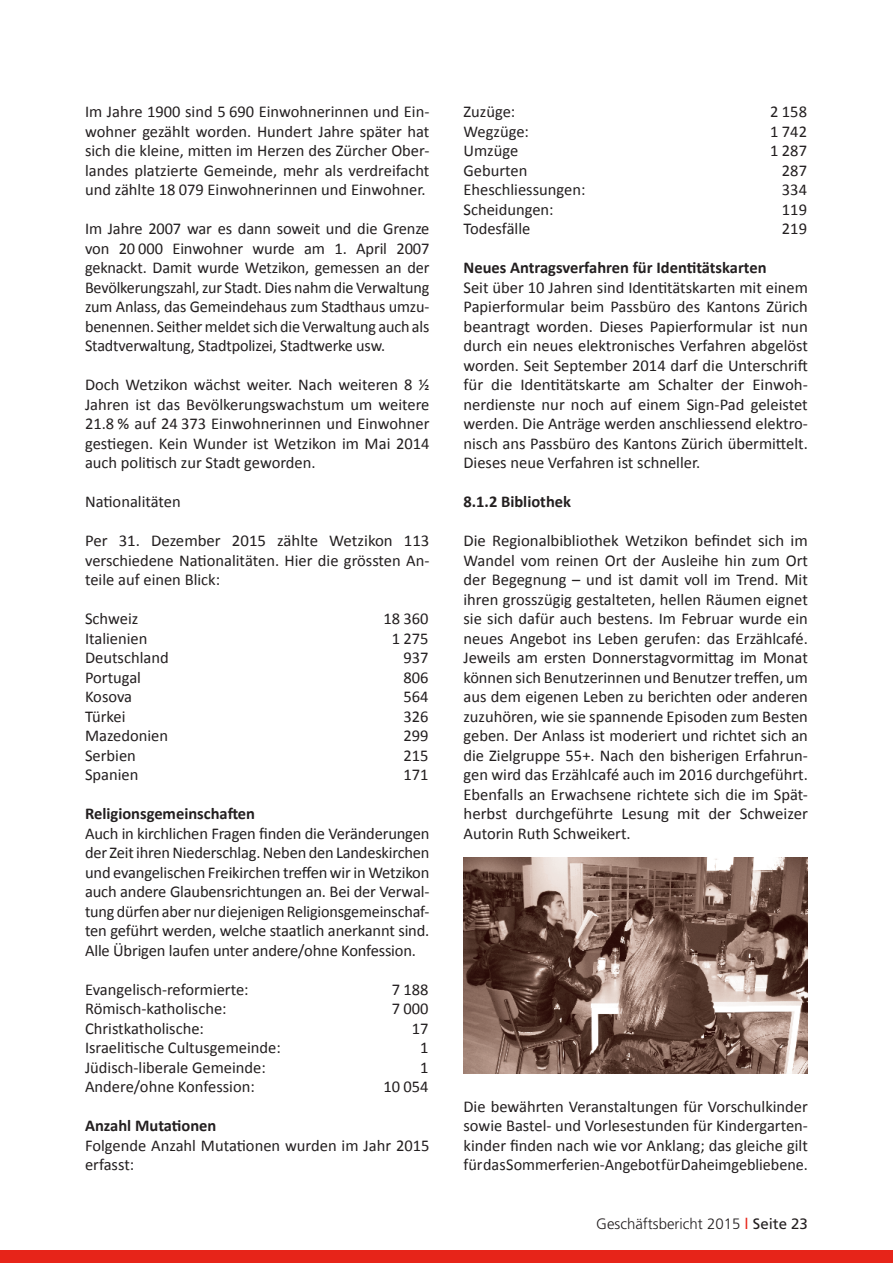
<style>
.page{position:relative;width:893px;height:1263px;background:#fff}
.page>*{position:absolute;margin:0;border:0;box-sizing:border-box;transform-origin:0 0}
.t1{font:16.5px/19.5px "Calibri";color:#231f20;text-align:justify}
.t2{font:700 16.5px "Calibri";color:#231f20}
.t3{font:300 15px "Frutiger LT Std";color:#231f20}
.s1{font-weight:400;color:#e72419}
.s2{font-weight:400}
</style>
<div class="page">
<div style="left:0;top:1250px;width:893px;height:13px;background:#e72419"></div>
<img style="left:463px;top:857px;width:345px;height:216px">
<p class="t1" style="left:85px;top:102px;width:346px">Im Jahre 1900 sind 5 690 Einwohnerinnen und Ein&shy;wohner gezählt worden. Hundert Jahre später hat sich die kleine, mitten im Herzen des Zürcher Ober&shy;landes platzierte Gemeinde, mehr als verdreifacht und zählte 18 079 Einwohnerinnen und Einwohner.</p>
<p class="t1" style="left:85px;top:219px;width:346px">Im Jahre 2007 war es dann soweit und die Grenze von 20 000 Einwohner wurde am 1. April 2007 geknackt. Damit wurde Wetzikon, gemessen an der Bevölkerungszahl, zur Stadt. Dies nahm die Verwaltung zum Anlass, das Gemeindehaus zum Stadthaus umzu&shy;benennen. Seither meldet sich die Verwaltung auch als Stadtverwaltung, Stadtpolizei, Stadtwerke usw.</p>
<p class="t1" style="left:85px;top:375px;width:346px">Doch Wetzikon wächst weiter. Nach weiteren 8 ½ Jahren ist das Bevölkerungswachstum um weitere 21.8 % auf 24 373 Einwohnerinnen und Einwohner gestiegen. Kein Wunder ist Wetzikon im Mai 2014 auch politisch zur Stadt geworden.</p>
<p class="t1" style="left:85px;top:492px;width:97px">Nationalitäten</p>
<p class="t1" style="left:85px;top:531px;width:346px">Per 31. Dezember 2015 zählte Wetzikon 113 verschiedene Nationalitäten. Hier die grössten An&shy;teile auf einen Blick:</p>
<p class="t1" style="left:85px;top:609px;width:55px">Schweiz</p>
<p class="t1" style="left:383px;top:609px;width:47px">18 360</p>
<p class="t1" style="left:85px;top:629px;width:64px">Italienien</p>
<p class="t1" style="left:392px;top:629px;width:38px">1 275</p>
<p class="t1" style="left:85px;top:648px;width:85px">Deutschland</p>
<p class="t1" style="left:403px;top:648px;width:27px">937</p>
<p class="t1" style="left:85px;top:668px;width:57px">Portugal</p>
<p class="t1" style="left:403px;top:668px;width:27px">806</p>
<p class="t1" style="left:85px;top:687px;width:49px">Kosova</p>
<p class="t1" style="left:403px;top:687px;width:27px">564</p>
<p class="t1" style="left:85px;top:707px;width:42px">Türkei</p>
<p class="t1" style="left:403px;top:707px;width:27px">326</p>
<p class="t1" style="left:85px;top:726px;width:85px">Mazedonien</p>
<p class="t1" style="left:403px;top:726px;width:27px">299</p>
<p class="t1" style="left:85px;top:746px;width:52px">Serbien</p>
<p class="t1" style="left:403px;top:746px;width:27px">215</p>
<p class="t1" style="left:85px;top:765px;width:55px">Spanien</p>
<p class="t1" style="left:403px;top:765px;width:27px">171</p>
<p class="t2" style="left:85px;top:803px;width:172px">Religionsgemeinschaften</p>
<p class="t1" style="left:85px;top:824px;width:346px">Auch in kirchlichen Fragen finden die Veränderungen der Zeit ihren Niederschlag. Neben den Landeskirchen und evangelischen Freikirchen treffen wir in Wetzikon auch andere Glaubensrichtungen an. Bei der Verwal&shy;tung dürfen aber nur diejenigen Religionsgemeinschaf&shy;ten geführt werden, welche staatlich anerkannt sind.<br>Alle Übrigen laufen unter andere/ohne Konfession.</p>
<p class="t1" style="left:85px;top:980px;width:165px">Evangelisch-reformierte:</p>
<p class="t1" style="left:392px;top:980px;width:38px">7 188</p>
<p class="t1" style="left:85px;top:999px;width:143px">Römisch-katholische:</p>
<p class="t1" style="left:392px;top:999px;width:38px">7 000</p>
<p class="t1" style="left:85px;top:1019px;width:120px">Christkatholische:</p>
<p class="t1" style="left:412px;top:1019px;width:18px">17</p>
<p class="t1" style="left:85px;top:1038px;width:197px">Israelitische Cultusgemeinde:</p>
<p class="t1" style="left:420px;top:1038px;width:10px">1</p>
<p class="t1" style="left:85px;top:1058px;width:182px">Jüdisch-liberale Gemeinde:</p>
<p class="t1" style="left:420px;top:1058px;width:10px">1</p>
<p class="t1" style="left:85px;top:1077px;width:171px">Andere/ohne Konfession:</p>
<p class="t1" style="left:383px;top:1077px;width:47px">10 054</p>
<p class="t2" style="left:85px;top:1115px;width:133px">Anzahl Mutationen</p>
<p class="t1" style="left:85px;top:1136px;width:346px">Folgende Anzahl Mutationen wurden im Jahr 2015 erfasst:</p>
<p class="t1" style="left:463px;top:102px;width:53px">Zuzüge:</p>
<p class="t1" style="left:770px;top:102px;width:38px">2 158</p>
<p class="t1" style="left:463px;top:122px;width:67px">Wegzüge:</p>
<p class="t1" style="left:770px;top:122px;width:38px">1 742</p>
<p class="t1" style="left:463px;top:141px;width:56px">Umzüge</p>
<p class="t1" style="left:770px;top:141px;width:38px">1 287</p>
<p class="t1" style="left:463px;top:161px;width:65px">Geburten</p>
<p class="t1" style="left:782px;top:161px;width:27px">287</p>
<p class="t1" style="left:463px;top:180px;width:123px">Eheschliessungen:</p>
<p class="t1" style="left:782px;top:180px;width:27px">334</p>
<p class="t1" style="left:463px;top:200px;width:92px">Scheidungen:</p>
<p class="t1" style="left:782px;top:200px;width:27px">119</p>
<p class="t1" style="left:463px;top:219px;width:68px">Todesfälle</p>
<p class="t1" style="left:782px;top:219px;width:27px">219</p>
<p class="t2" style="left:463px;top:257px;width:305px">Neues Antragsverfahren für Identitätskarten</p>
<p class="t1" style="left:463px;top:278px;width:346px">Seit über 10 Jahren sind Identitätskarten mit einem Papierformular beim Passbüro des Kantons Zürich beantragt worden. Dieses Papierformular ist nun durch ein neues elektronisches Verfahren abgelöst worden. Seit September 2014 darf die Unterschrift für die Identitätskarte am Schalter der Einwoh&shy;nerdienste nur noch auf einem Sign-Pad geleistet werden. Die Anträge werden anschliessend elektro&shy;nisch ans Passbüro des Kantons Zürich übermittelt.<br>Dieses neue Verfahren ist schneller.</p>
<p class="t2" style="left:463px;top:491px;width:109px">8.1.2 Bibliothek</p>
<p class="t1" style="left:463px;top:531px;width:346px">Die Regionalbibliothek Wetzikon befindet sich im Wandel vom reinen Ort der Ausleihe hin zum Ort der Begegnung – und ist damit voll im Trend. Mit ihren grosszügig gestalteten, hellen Räumen eignet sie sich dafür auch bestens. Im Februar wurde ein neues Angebot ins Leben gerufen: das Erzählcafé.<br>Jeweils am ersten Donnerstagvormittag im Monat können sich Benutzerinnen und Benutzer treffen, um aus dem eigenen Leben zu berichten oder anderen zuzuhören, wie sie spannende Episoden zum Besten geben. Der Anlass ist moderiert und richtet sich an die Zielgruppe 55+. Nach den bisherigen Erfahrun&shy;gen wird das Erzählcafé auch im 2016 durchgeführt.<br>Ebenfalls an Erwachsene richtete sich die im Spät&shy;herbst durchgeführte Lesung mit der Schweizer Autorin Ruth Schweikert.</p>
<p class="t1" style="left:463px;top:1097px;width:346px">Die bewährten Veranstaltungen für Vorschulkinder sowie Bastel- und Vorlesestunden für Kindergarten&shy;kinder finden nach wie vor Anklang; das gleiche gilt für das Sommerferien-Angebot für Daheimgebliebene.</p>
<p class="t3" style="left:596px;top:1215px;width:213px">Geschäftsbericht 2015 <span class="s1">l</span> <span class="s2">Seite 23</span></p>
</div>
